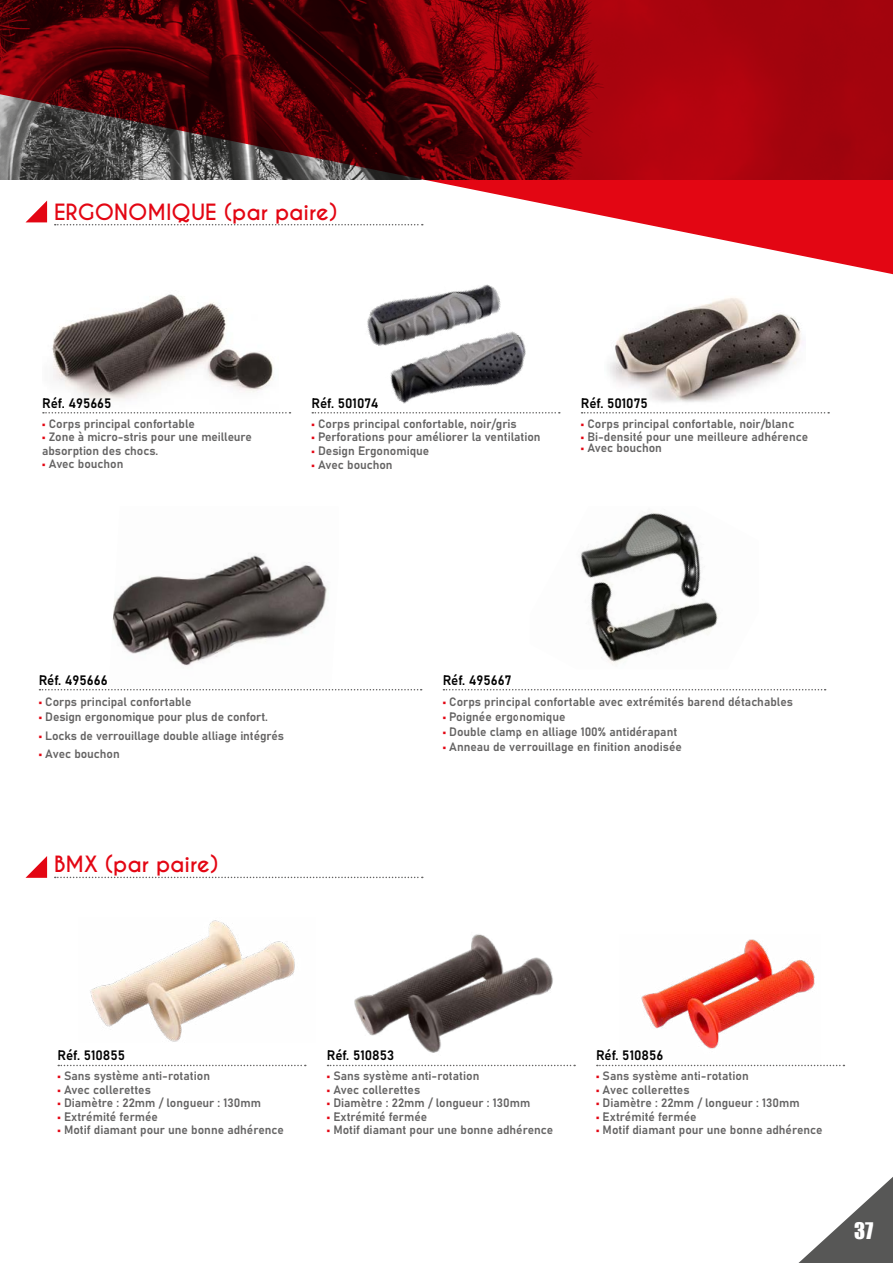
<style>
.page{position:relative;width:893px;height:1263px;background:#fff}
.page>*{position:absolute;margin:0;border:0;box-sizing:border-box;transform-origin:0 0}
.t1{font:700 21px "Caviar Dreams";color:#e30613}
.t2{font:21px "Impact";color:#fff}
.t3{font:13.5px "Bahnschrift";color:#020202}
.t4{font:12px/13.5px "Bahnschrift";color:#646363}
.s1{color:#e30613}
</style>
<div class="page">
<svg style="left:798px;top:1177px;width:95px;height:86px"></svg>
<svg style="left:0;top:0;width:893px;height:275px"></svg>
<img style="left:52px;top:294px;width:222px;height:108px">
<img style="left:90px;top:920px;width:205px;height:122px">
<img style="left:112px;top:555px;width:215px;height:111px">
<img style="left:328px;top:265px;width:216px;height:139px">
<img style="left:354px;top:934px;width:199px;height:119px">
<img style="left:604px;top:298px;width:199px;height:116px">
<img style="left:621px;top:939px;width:200px;height:128px">
<svg style="left:43px;top:412px;width:247px;height:1px"></svg>
<svg style="left:312px;top:412px;width:248px;height:1px"></svg>
<svg style="left:582px;top:412px;width:247px;height:1px"></svg>
<svg style="left:58px;top:1065px;width:248px;height:1px"></svg>
<svg style="left:328px;top:1065px;width:247px;height:1px"></svg>
<svg style="left:597px;top:1065px;width:247px;height:1px"></svg>
<svg style="left:39px;top:689px;width:383px;height:1px"></svg>
<svg style="left:443px;top:689px;width:383px;height:1px"></svg>
<img style="left:580px;top:512px;width:138px;height:152px">
<svg style="left:55px;top:224px;width:368px;height:1px"></svg>
<svg style="left:55px;top:877px;width:368px;height:1px"></svg>
<svg style="left:26px;top:856px;width:21px;height:22px"></svg>
<svg style="left:26px;top:201px;width:21px;height:21px"></svg>
<h1 class="t1" style="left:54px;top:199px;width:285px">ERGONOMIQUE (par paire)</h1>
<p class="t3" style="left:42px;top:393px;width:71px">Réf. 495665</p>
<p class="t4" style="left:42px;top:416px;width:154px"><span class="s1">•</span> Corps principal confortable</p>
<p class="t4" style="left:42px;top:429px;width:211px"><span class="s1">•</span> Zone à micro-stris pour une meilleure absorption des chocs.</p>
<p class="t4" style="left:42px;top:456px;width:83px"><span class="s1">•</span> Avec bouchon</p>
<p class="t3" style="left:311px;top:393px;width:68px">Réf. 501074</p>
<p class="t4" style="left:311px;top:416px;width:207px"><span class="s1">•</span> Corps principal confortable, noir/gris</p>
<p class="t4" style="left:311px;top:429px;width:231px"><span class="s1">•</span> Perforations pour améliorer la ventilation</p>
<p class="t4" style="left:311px;top:443px;width:119px"><span class="s1">•</span> Design Ergonomique</p>
<p class="t4" style="left:311px;top:458px;width:83px"><span class="s1">•</span> Avec bouchon</p>
<p class="t3" style="left:581px;top:393px;width:69px">Réf. 501075</p>
<p class="t4" style="left:581px;top:416px;width:215px"><span class="s1">•</span> Corps principal confortable, noir/blanc</p>
<p class="t4" style="left:581px;top:429px;width:229px"><span class="s1">•</span> Bi-densité pour une meilleure adhérence</p>
<p class="t4" style="left:581px;top:440px;width:83px"><span class="s1">•</span> Avec bouchon</p>
<p class="t3" style="left:39px;top:670px;width:70px">Réf. 495666</p>
<p class="t4" style="left:39px;top:694px;width:154px"><span class="s1">•</span> Corps principal confortable</p>
<p class="t4" style="left:39px;top:709px;width:231px"><span class="s1">•</span> Design ergonomique pour plus de confort.</p>
<p class="t4" style="left:39px;top:728px;width:247px"><span class="s1">•</span> Locks de verrouillage double alliage intégrés</p>
<p class="t4" style="left:39px;top:746px;width:83px"><span class="s1">•</span> Avec bouchon</p>
<h1 class="t1" style="left:54px;top:852px;width:166px">BMX (par paire)</h1>
<p class="t3" style="left:443px;top:670px;width:70px">Réf. 495667</p>
<p class="t4" style="left:443px;top:694px;width:352px"><span class="s1">•</span> Corps principal confortable avec extrémités barend détachables</p>
<p class="t4" style="left:443px;top:709px;width:124px"><span class="s1">•</span> Poignée ergonomique</p>
<p class="t4" style="left:443px;top:724px;width:236px"><span class="s1">•</span> Double clamp en alliage 100% antidérapant</p>
<p class="t4" style="left:443px;top:739px;width:241px"><span class="s1">•</span> Anneau de verrouillage en finition anodisée</p>
<p class="t3" style="left:57px;top:1045px;width:69px">Réf. 510855</p>
<p class="t4" style="left:57px;top:1068px;width:154px"><span class="s1">•</span> Sans système anti-rotation</p>
<p class="t4" style="left:57px;top:1082px;width:95px"><span class="s1">•</span> Avec collerettes</p>
<p class="t4" style="left:57px;top:1095px;width:205px"><span class="s1">•</span> Diamètre : 22mm / longueur : 130mm</p>
<p class="t4" style="left:57px;top:1109px;width:102px"><span class="s1">•</span> Extrémité fermée</p>
<p class="t4" style="left:57px;top:1122px;width:228px"><span class="s1">•</span> Motif diamant pour une bonne adhérence</p>
<p class="t3" style="left:327px;top:1045px;width:69px">Réf. 510853</p>
<p class="t4" style="left:327px;top:1068px;width:154px"><span class="s1">•</span> Sans système anti-rotation</p>
<p class="t4" style="left:327px;top:1082px;width:95px"><span class="s1">•</span> Avec collerettes</p>
<p class="t4" style="left:327px;top:1095px;width:205px"><span class="s1">•</span> Diamètre : 22mm / longueur : 130mm</p>
<p class="t4" style="left:327px;top:1109px;width:102px"><span class="s1">•</span> Extrémité fermée</p>
<p class="t4" style="left:327px;top:1122px;width:228px"><span class="s1">•</span> Motif diamant pour une bonne adhérence</p>
<p class="t3" style="left:596px;top:1045px;width:69px">Réf. 510856</p>
<p class="t4" style="left:596px;top:1068px;width:154px"><span class="s1">•</span> Sans système anti-rotation</p>
<p class="t4" style="left:596px;top:1082px;width:95px"><span class="s1">•</span> Avec collerettes</p>
<p class="t4" style="left:596px;top:1095px;width:205px"><span class="s1">•</span> Diamètre : 22mm / longueur : 130mm</p>
<p class="t4" style="left:596px;top:1109px;width:102px"><span class="s1">•</span> Extrémité fermée</p>
<p class="t4" style="left:596px;top:1122px;width:228px"><span class="s1">•</span> Motif diamant pour une bonne adhérence</p>
<h1 class="t2" style="left:854px;top:1214px;width:21px">37</h1>
</div>
